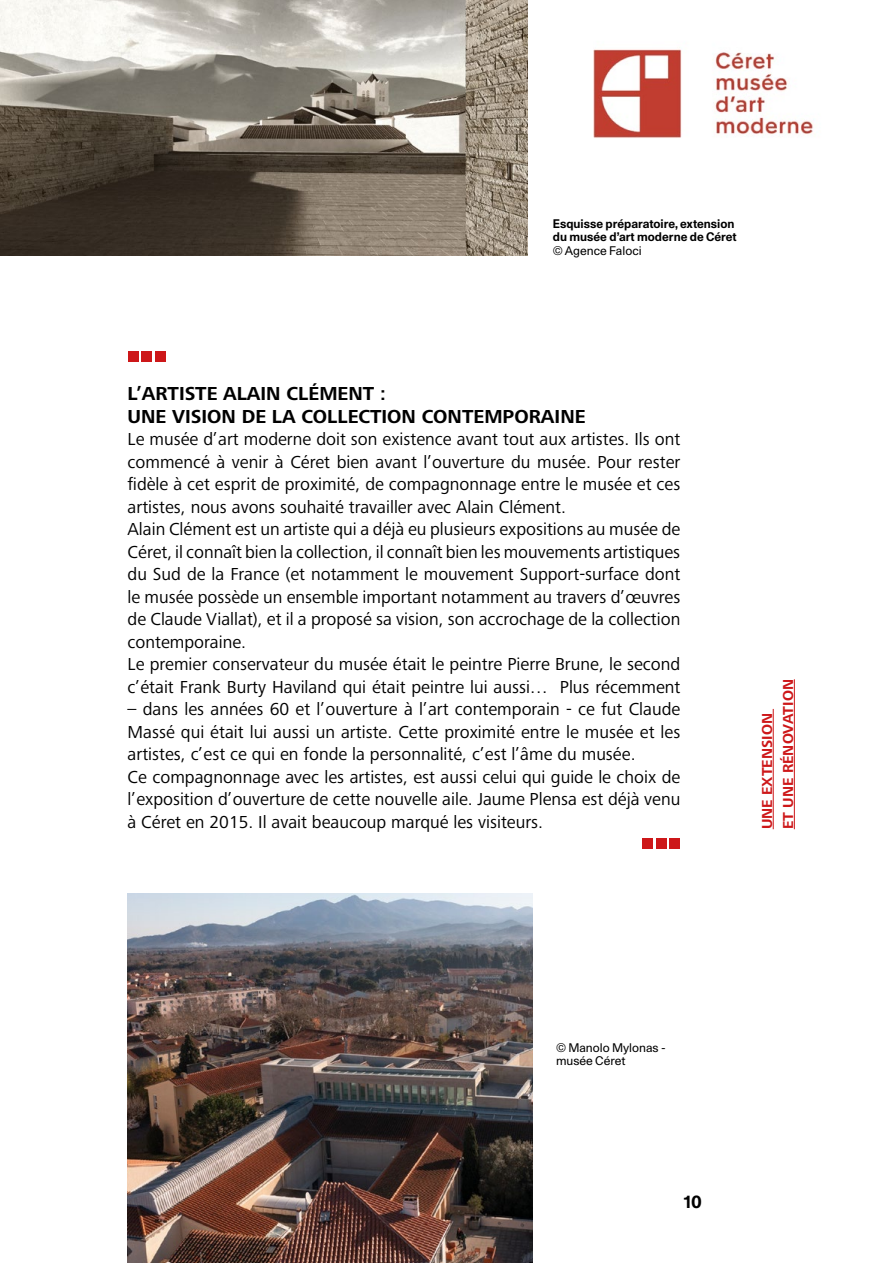
<style>
.page{position:relative;width:893px;height:1263px;background:#fff}
.page>*{position:absolute;margin:0;border:0;box-sizing:border-box;transform-origin:0 0}
.t1{font:700 19.5px/22.5px "Frutiger Next";color:#000}
.t2{font:18px/22.5px "Frutiger Next";color:#000}
.t3{font:700 18px "Unica 77 LL";color:#000}
.t4{font:700 15px/21.1px "Frutiger Next";color:#cd1719}
.t5{font:700 12px/13.5px "Unica 77 LL";color:#000}
.t6{font:12px/13.5px "Unica 77 LL";color:#000}
</style>
<div class="page">
<img style="left:594px;top:49px;width:219px;height:89px">
<div style="left:128px;top:351px;width:10px;height:11px;background:#cd1719"></div>
<div style="left:141px;top:351px;width:11px;height:11px;background:#cd1719"></div>
<div style="left:155px;top:351px;width:11px;height:11px;background:#cd1719"></div>
<div style="left:642px;top:838px;width:11px;height:11px;background:#cd1719"></div>
<div style="left:656px;top:838px;width:11px;height:11px;background:#cd1719"></div>
<div style="left:669px;top:838px;width:11px;height:11px;background:#cd1719"></div>
<img style="left:128px;top:893px;width:405px;height:370px">
<img style="left:0;top:0;width:527px;height:255px">
<hr style="left:773px;top:709px;width:1px;height:120px;background:#cd1719">
<hr style="left:794px;top:679px;width:1px;height:150px;background:#cd1719">
<p class="t5" style="left:553px;top:216px;width:185px">Esquisse préparatoire, extension du musée d’art moderne de Céret</p>
<p class="t6" style="left:553px;top:243px;width:90px">© Agence Faloci</p>
<p class="t1" style="left:128px;top:383px;width:460px">L’ARTISTE ALAIN CLÉMENT :<br>UNE VISION DE LA COLLECTION CONTEMPORAINE</p>
<p class="t2" style="left:128px;top:428px;width:554px">Le musée d’art moderne doit son existence avant tout aux artistes. Ils ont commencé à venir à Céret bien avant l’ouverture du musée. Pour rester fidèle à cet esprit de proximité, de compagnonnage entre le musée et ces artistes, nous avons souhaité travailler avec Alain Clément.<br>Alain Clément est un artiste qui a déjà eu plusieurs expositions au musée de Céret, il connaît bien la collection, il connaît bien les mouvements artistiques du Sud de la France (et notamment le mouvement Support-surface dont le musée possède un ensemble important notamment au travers d’œuvres de Claude Viallat), et il a proposé sa vision, son accrochage de la collection contemporaine.<br>Le premier conservateur du musée était le peintre Pierre Brune, le second c’était Frank Burty Haviland qui était peintre lui aussi… Plus récemment</p>
<p class="t2" style="left:128px;top:698px;width:554px">– dans les années 60 et l’ouverture à l’art contemporain - ce fut Claude Massé qui était lui aussi un artiste. Cette proximité entre le musée et les artistes, c’est ce qui en fonde la personnalité, c’est l’âme du musée.<br>Ce compagnonnage avec les artistes, est aussi celui qui guide le choix de l’exposition d’ouverture de cette nouvelle aile. Jaume Plensa est déjà venu à Céret en 2015. Il avait beaucoup marqué les visiteurs.</p>
<p class="t4" style="left:756px;top:829px;width:151px;rotate:-90deg">UNE EXTENSION<br>ET UNE RÉNOVATION</p>
<p class="t6" style="left:556px;top:1040px;width:111px">© Manolo Mylonas - musée Céret</p>
<p class="t3" style="left:684px;top:1189px;width:19px">10</p>
</div>
